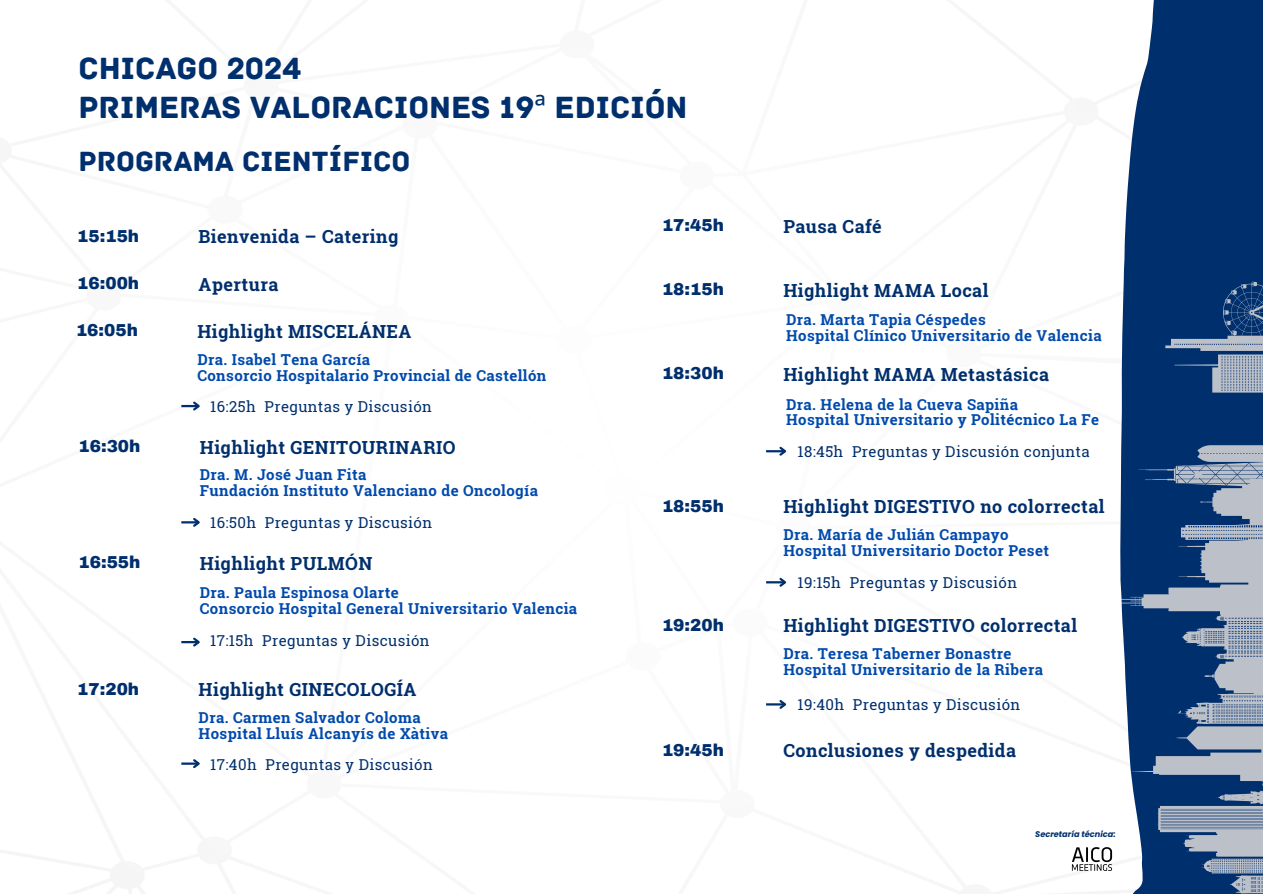
<style>
.page{position:relative;width:1263px;height:894px;background:#fff}
.page>*{position:absolute;margin:0;border:0;box-sizing:border-box;transform-origin:0 0}
.t1{font:32.25px/38.5px "Archive";color:#002f6d}
.t2{font:29.25px "Archive";color:#002f6d}
.t3{font:700 18px "Roboto Slab";letter-spacing:.025em;color:#002f6d}
.t4{font:900 16.95px "Archivo";color:#002f6d}
.t5{font:700 15px/15.8px "Roboto Slab";letter-spacing:.025em;color:#004aad}
.t6{font:15px "Roboto Slab";letter-spacing:.025em;color:#002f6d}
.t7{font:italic 700 8.25px "Poppins";color:#002f6d}
.s1{font-family:"Noto Sans"}
</style>
<div class="page">
<svg style="left:1123px;top:0;width:140px;height:281px;background:#164179"></svg>
<svg style="left:1117px;top:281px;width:146px;height:612px;background:#4a6992"></svg>
<svg style="left:181px;top:517px;width:19px;height:10px"></svg>
<hr style="left:181px;top:640px;width:18px;height:3px;background:#002f6d">
<svg style="left:191px;top:637px;width:9px;height:10px"></svg>
<svg style="left:181px;top:759px;width:19px;height:9px"></svg>
<svg style="left:181px;top:401px;width:19px;height:10px"></svg>
<svg style="left:766px;top:446px;width:21px;height:10px"></svg>
<svg style="left:766px;top:577px;width:21px;height:10px"></svg>
<svg style="left:766px;top:700px;width:21px;height:9px"></svg>
<img style="left:1071px;top:841px;width:50px;height:35px">
<h1 class="t1" style="left:78px;top:49px;width:610px">CHICAGO 2024<br>PRIMERAS VALORACIONES 19<span class="s1">ª</span> EDICIÓN</h1>
<h2 class="t2" style="left:78px;top:144px;width:333px">PROGRAMA CIENTÍFICO</h2>
<p class="t4" style="left:77px;top:227px;width:63px">15:15h</p>
<p class="t3" style="left:199px;top:224px;width:201px">Bienvenida – Catering</p>
<p class="t4" style="left:77px;top:274px;width:63px">16:00h</p>
<p class="t3" style="left:199px;top:272px;width:81px">Apertura</p>
<p class="t4" style="left:76px;top:321px;width:63px">16:05h</p>
<p class="t3" style="left:197px;top:319px;width:216px">Highlight MISCELÁNEA</p>
<p class="t5" style="left:197px;top:351px;width:351px">Dra. Isabel Tena García<br>Consorcio Hospitalario Provincial de Castellón</p>
<p class="t6" style="left:210px;top:396px;width:223px">16:25h Preguntas y Discusión</p>
<p class="t4" style="left:79px;top:437px;width:63px">16:30h</p>
<p class="t3" style="left:200px;top:435px;width:257px">Highlight GENITOURINARIO</p>
<p class="t5" style="left:200px;top:466px;width:340px">Dra. M. José Juan Fita<br>Fundación Instituto Valenciano de Oncología</p>
<p class="t6" style="left:210px;top:512px;width:223px">16:50h Preguntas y Discusión</p>
<p class="t4" style="left:79px;top:553px;width:63px">16:55h</p>
<p class="t3" style="left:200px;top:551px;width:174px">Highlight PULMÓN</p>
<p class="t5" style="left:200px;top:584px;width:379px">Dra. Paula Espinosa Olarte<br>Consorcio Hospital General Universitario Valencia</p>
<p class="t6" style="left:210px;top:630px;width:221px">17:15h Preguntas y Discusión</p>
<p class="t4" style="left:77px;top:679px;width:63px">17:20h</p>
<p class="t3" style="left:199px;top:676px;width:219px">Highlight GINECOLOGÍA</p>
<p class="t5" style="left:199px;top:709px;width:251px">Dra. Carmen Salvador Coloma<br>Hospital Lluís Alcanyís de Xàtiva</p>
<p class="t6" style="left:210px;top:754px;width:224px">17:40h Preguntas y Discusión</p>
<p class="t4" style="left:662px;top:216px;width:63px">17:45h</p>
<p class="t3" style="left:783px;top:214px;width:100px">Pausa Café</p>
<p class="t4" style="left:662px;top:280px;width:63px">18:15h</p>
<p class="t3" style="left:783px;top:278px;width:207px">Highlight MAMA Local</p>
<p class="t5" style="left:786px;top:311px;width:317px">Dra. Marta Tapia Céspedes<br>Hospital Clínico Universitario de Valencia</p>
<p class="t4" style="left:662px;top:364px;width:63px">18:30h</p>
<p class="t3" style="left:783px;top:362px;width:267px">Highlight MAMA Metastásica</p>
<p class="t5" style="left:786px;top:396px;width:314px">Dra. Helena de la Cueva Sapiña<br>Hospital Universitario y Politécnico La Fe</p>
<p class="t6" style="left:797px;top:441px;width:294px">18:45h Preguntas y Discusión conjunta</p>
<p class="t4" style="left:662px;top:496px;width:63px">18:55h</p>
<p class="t3" style="left:783px;top:494px;width:323px">Highlight DIGESTIVO no colorrectal</p>
<p class="t5" style="left:783px;top:526px;width:267px">Dra. María de Julián Campayo<br>Hospital Universitario Doctor Peset</p>
<p class="t6" style="left:797px;top:572px;width:221px">19:15h Preguntas y Discusión</p>
<p class="t4" style="left:662px;top:615px;width:63px">19:20h</p>
<p class="t3" style="left:783px;top:613px;width:295px">Highlight DIGESTIVO colorrectal</p>
<p class="t5" style="left:783px;top:645px;width:261px">Dra. Teresa Taberner Bonastre<br>Hospital Universitario de la Ribera</p>
<p class="t6" style="left:797px;top:694px;width:224px">19:40h Preguntas y Discusión</p>
<p class="t4" style="left:662px;top:740px;width:63px">19:45h</p>
<p class="t3" style="left:783px;top:738px;width:234px">Conclusiones y despedida</p>
<p class="t7" style="left:1035px;top:828px;width:82px">Secretaría técnica:</p>
</div>
